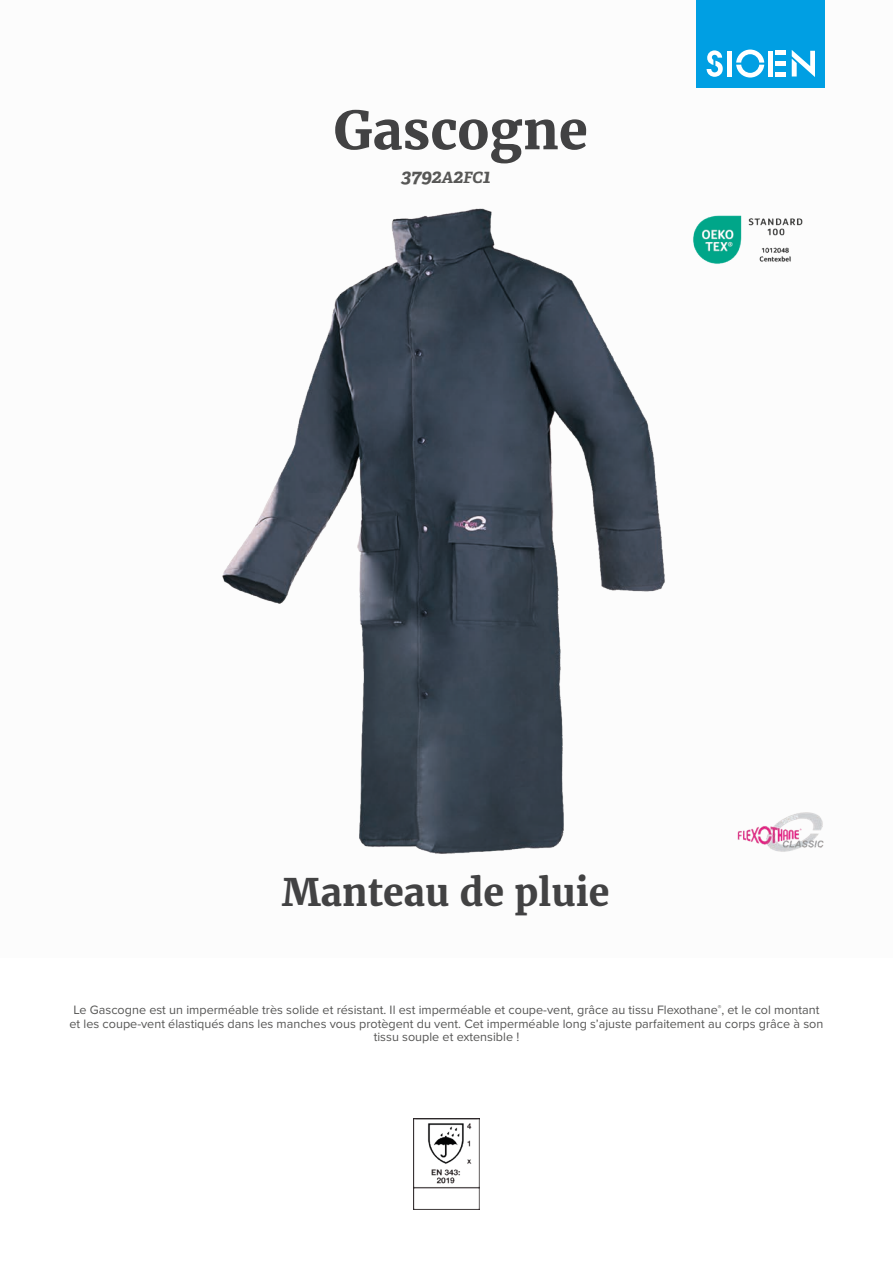
<style>
.page{position:relative;width:893px;height:1263px;background:#fff}
.page>*{position:absolute;margin:0;border:0;box-sizing:border-box;transform-origin:0 0}
.t1{font:700 52.5px "Merriweather";color:#424243}
.t2{font:700 37.5px "Merriweather";color:#424243}
.t3{font:italic 700 19.5px "Adelle";color:#575756}
.t4{font:12.6px/13.6px "Proxima Nova";color:#575756;text-align:center}
.s1{font-size:15.6px}
</style>
<div class="page">
<div style="left:697px;top:0;width:128px;height:88px;background:#009fe3"></div>
<svg style="left:707px;top:50px;width:16px;height:27px"></svg>
<svg style="left:736px;top:50px;width:28px;height:28px"></svg>
<div style="left:727px;top:51px;width:5px;height:26px;background:#fff"></div>
<div style="left:768px;top:51px;width:5px;height:26px;background:#fff"></div>
<div style="left:775px;top:72px;width:11px;height:5px;background:#fff"></div>
<div style="left:775px;top:61px;width:11px;height:5px;background:#fff"></div>
<hr style="left:775px;top:51px;width:11px;height:4px;background:#fff">
<svg style="left:792px;top:50px;width:23px;height:27px"></svg>
<img style="left:737px;top:812px;width:87px;height:40px">
<img style="left:693px;top:215px;width:110px;height:49px">
<img style="left:413px;top:1118px;width:67px;height:92px">
<img style="left:222px;top:208px;width:443px;height:646px">
<h1 class="t1" style="left:333px;top:95px;width:256px">Gascogne</h1>
<h3 class="t3" style="left:401px;top:164px;width:91px">3792<span class="s1">A</span>2<span class="s1">FC</span>1</h3>
<h2 class="t2" style="left:282px;top:867px;width:329px">Manteau de pluie</h2>
<p class="t4" style="left:70px;top:1002px;width:755px">Le Gascogne est un imperméable très solide et résistant. Il est imperméable et coupe-vent, grâce au tissu Flexothane<sup>®</sup>, et le col montant et les coupe-vent élastiqués dans les manches vous protègent du vent. Cet imperméable long s’ajuste parfaitement au corps grâce à son tissu souple et extensible !</p>
</div>
